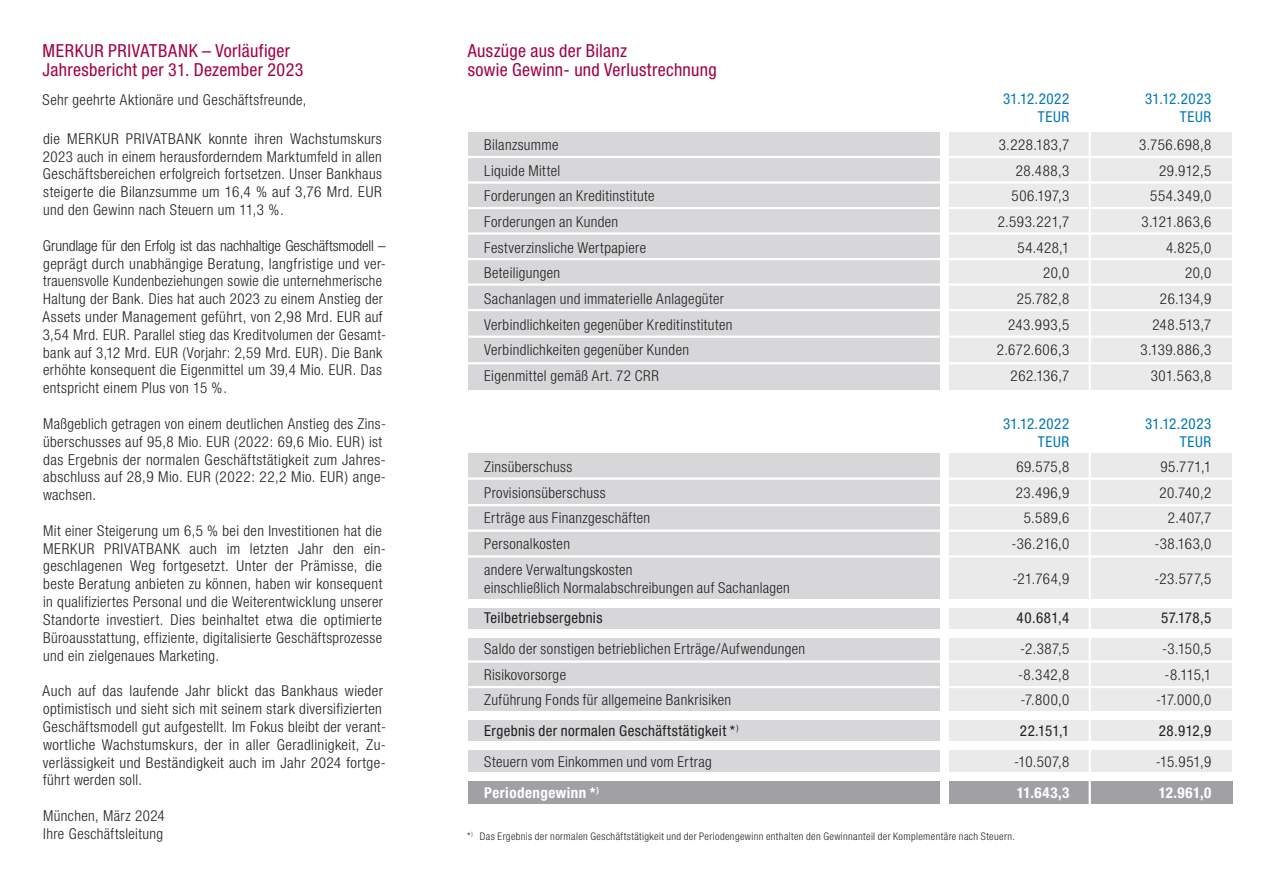
<style>
.page{position:relative;width:1263px;height:893px;background:#fff}
.page>*{position:absolute;margin:0;border:0;box-sizing:border-box;transform-origin:0 0}
.t1{font:condensed 18px/19.5px "Helvetica Neue";letter-spacing:.02em;color:#a30146}
.t2{font:300 condensed 15px/25.7px "Helvetica Neue";letter-spacing:.025em;color:#231f20}
.t3{font:condensed 15px/30.8px "Helvetica Neue";letter-spacing:.025em;color:#231f20}
.t4{font:condensed 15px/18px "Helvetica Neue";letter-spacing:.04em;color:#0078b6;text-align:right}
.t5{font:300 condensed 15px/25.7px "Helvetica Neue";letter-spacing:-.025em;color:#231f20;text-align:center}
.t6{font:700 condensed 15px "Helvetica Neue";letter-spacing:.04em;color:#fff}
.t7{font:300 condensed 10.5px "Helvetica Neue";letter-spacing:.035em;color:#231f20}
.s1{font-weight:300}
.s2{font-weight:700;color:#fff}
</style>
<div class="page">
<div style="left:468px;top:454px;width:477px;height:349px;background:#d7d7d9"></div>
<div style="left:468px;top:132px;width:477px;height:257px;background:#d7d7d9"></div>
<div style="left:943px;top:132px;width:289px;height:257px;background:#eaeaeb"></div>
<div style="left:943px;top:454px;width:289px;height:349px;background:#eaeaeb"></div>
<hr style="left:467px;top:477px;width:776px;height:3px;background:#fff">
<hr style="left:467px;top:504px;width:776px;height:2px;background:#fff">
<hr style="left:467px;top:530px;width:776px;height:2px;background:#fff">
<hr style="left:467px;top:156px;width:776px;height:2px;background:#fff">
<hr style="left:467px;top:181px;width:776px;height:3px;background:#fff">
<hr style="left:467px;top:207px;width:776px;height:2px;background:#fff">
<hr style="left:467px;top:232px;width:776px;height:3px;background:#fff">
<hr style="left:467px;top:258px;width:776px;height:2px;background:#fff">
<hr style="left:467px;top:283px;width:776px;height:3px;background:#fff">
<hr style="left:467px;top:309px;width:790px;height:2px;background:#fff">
<hr style="left:467px;top:336px;width:776px;height:2px;background:#fff">
<hr style="left:467px;top:362px;width:776px;height:2px;background:#fff">
<hr style="left:463px;top:660px;width:776px;height:3px;background:#fff">
<div style="left:458px;top:599px;width:785px;height:8px;background:#fff"></div>
<div style="left:458px;top:630px;width:785px;height:8px;background:#fff"></div>
<div style="left:458px;top:712px;width:799px;height:8px;background:#fff"></div>
<div style="left:458px;top:741px;width:799px;height:9px;background:#fff"></div>
<hr style="left:463px;top:686px;width:776px;height:2px;background:#fff">
<hr style="left:464px;top:555px;width:776px;height:3px;background:#fff">
<div style="left:468px;top:777px;width:764px;height:27px;background:#a1a1a5"></div>
<div style="left:458px;top:772px;width:800px;height:9px;background:#fff"></div>
<div style="left:940px;top:131px;width:8px;height:705px;background:#fff"></div>
<hr style="left:1088px;top:127px;width:3px;height:709px;background:#fff">
<p class="t1" style="left:43px;top:40px;width:262px">MERKUR PRIVATBANK – Vorläufiger<br>Jahresbericht per 31. Dezember 2023</p>
<p class="t2" style="left:43px;top:87px;width:265px">Sehr geehrte Aktionäre und Geschäftsfreunde,</p>
<p class="t2" style="left:43px;top:129px;width:341px;line-height:17.9px;text-align:justify">die MERKUR PRIVATBANK konnte ihren Wachstumskurs 2023 auch in einem herausforderndem Marktumfeld in allen Geschäftsbereichen erfolgreich fortsetzen. Unser Bankhaus steigerte die Bilanzsumme um 16,4 % auf 3,76 Mrd. EUR und den Gewinn nach Steuern um 11,3 %.</p>
<p class="t2" style="left:43px;top:236px;width:345px;line-height:17.9px">Grundlage für den Erfolg ist das nachhaltige Geschäftsmodell – geprägt durch unabhängige Beratung, langfristige und ver&shy;trauensvolle Kundenbeziehungen sowie die unternehmerische Haltung der Bank. Dies hat auch 2023 zu einem Anstieg der Assets under Management geführt, von 2,98 Mrd. EUR auf 3,54 Mrd. EUR. Parallel stieg das Kreditvolumen der Gesamt&shy;bank auf 3,12 Mrd. EUR (Vorjahr: 2,59 Mrd. EUR). Die Bank erhöhte konsequent die Eigenmittel um 39,4 Mio. EUR. Das entspricht einem Plus von 15 %.</p>
<p class="t2" style="left:43px;top:415px;width:345px;line-height:17.9px">Maßgeblich getragen von einem deutlichen Anstieg des Zins&shy;überschusses auf 95,8 Mio. EUR (2022: 69,6 Mio. EUR) ist das Ergebnis der normalen Geschäftstätigkeit zum Jahres&shy;abschluss auf 28,9 Mio. EUR (2022: 22,2 Mio. EUR) ange&shy;wachsen.</p>
<p class="t2" style="left:43px;top:521px;width:344px;line-height:17.9px">Mit einer Steigerung um 6,5 % bei den Investitionen hat die MERKUR PRIVATBANK auch im letzten Jahr den ein&shy;geschlagenen Weg fortgesetzt. Unter der Prämisse, die beste Beratung anbieten zu können, haben wir konsequent in qualifiziertes Personal und die Weiterentwicklung unserer Standorte investiert. Dies beinhaltet etwa die optimierte Büroausstattung, effiziente, digitalisierte Geschäftsprozesse und ein zielgenaues Marketing.</p>
<p class="t2" style="left:43px;top:682px;width:345px;line-height:17.9px">Auch auf das laufende Jahr blickt das Bankhaus wieder optimistisch und sieht sich mit seinem stark diversifizierten Geschäftsmodell gut aufgestellt. Im Fokus bleibt der verant&shy;wortliche Wachstumskurs, der in aller Geradlinigkeit, Zu&shy;verlässigkeit und Beständigkeit auch im Jahr 2024 fortge&shy;führt werden soll.</p>
<p class="t2" style="left:43px;top:807px;width:123px;line-height:17.9px">München, März 2024<br>Ihre Geschäftsleitung</p>
<p class="t1" style="left:468px;top:40px;width:250px">Auszüge aus der Bilanz<br>sowie Gewinn- und Verlustrechnung</p>
<p class="t4" style="left:1003px;top:89px;width:68px">31.12.2022<br>TEUR</p>
<p class="t2" style="left:484px;top:132px;width:250px">Bilanzsumme<br>Liquide Mittel<br>Forderungen an Kreditinstitute<br>Forderungen an Kunden<br>Festverzinsliche Wertpapiere<br>Beteiligungen<br>Sachanlagen und immaterielle Anlagegüter<br>Verbindlichkeiten gegenüber Kreditinstituten<br>Verbindlichkeiten gegenüber Kunden<br>Eigenmittel gemäß Art. 72 CRR</p>
<p class="t2" style="left:997px;top:132px;width:74px;text-align:right">3.228.183,7<br>28.488,3<br>506.197,3<br>2.593.221,7<br>54.428,1<br>20,0<br>25.782,8<br>243.993,5<br>2.672.606,3<br>262.136,7</p>
<p class="t2" style="left:484px;top:454px;width:168px">Zinsüberschuss<br>Provisionsüberschuss<br>Erträge aus Finanzgeschäften<br>Personalkosten<br>andere Verwaltungskosten</p>
<p class="t2" style="left:484px;top:574px;width:307px">einschließlich Normalabschreibungen auf Sachanlagen</p>
<p class="t3" style="left:484px;top:602px;width:120px">Teilbetriebsergebnis</p>
<p class="t2" style="left:484px;top:636px;width:323px">Saldo der sonstigen betrieblichen Erträge/Aufwendungen<br>Risikovorsorge<br>Zuführung Fonds für allgemeine Bankrisiken</p>
<p class="t3" style="left:484px;top:715px;width:256px">Ergebnis der normalen Geschäftstätigkeit *<sup>)<br></sup><span class="s1">Steuern vom Einkommen und vom Ertrag<br></span><span class="s2">Periodengewinn *</span><sup>)</sup></p>
<p class="t4" style="left:1003px;top:415px;width:68px">31.12.2022<br>TEUR</p>
<p class="t2" style="left:1011px;top:454px;width:59px;text-align:right">69.575,8<br>23.496,9<br>5.589,6 -36.216,0</p>
<p class="t2" style="left:1012px;top:565px;width:58px">-21.764,9</p>
<p class="t3" style="left:1017px;top:602px;width:54px">40.681,4</p>
<p class="t2" style="left:1018px;top:636px;width:53px;text-align:justify">-2.387,5 -8.342,8 -7.800,0</p>
<p class="t3" style="left:1020px;top:715px;width:51px">22.151,1</p>
<p class="t2" style="left:1014px;top:749px;width:57px">-10.507,8</p>
<p class="t6" style="left:1017px;top:783px;width:54px">11.643,3</p>
<p class="t7" style="left:467px;top:830px;width:549px">*<sup>)</sup> Das Ergebnis der normalen Geschäftstätigkeit und der Periodengewinn enthalten den Gewinnanteil der Komplementäre nach Steuern.</p>
<p class="t4" style="left:1145px;top:90px;width:68px">31.12.2023<br>TEUR</p>
<p class="t2" style="left:1139px;top:132px;width:74px;text-align:right">3.756.698,8<br>29.912,5<br>554.349,0<br>3.121.863,6<br>4.825,0<br>20,0<br>26.134,9<br>248.513,7<br>3.139.886,3<br>301.563,8</p>
<p class="t4" style="left:1145px;top:415px;width:68px">31.12.2023<br>TEUR</p>
<p class="t2" style="left:1154px;top:454px;width:58px;text-align:right">95.771,1<br>20.740,2<br>2.407,7 -38.163,0</p>
<p class="t2" style="left:1154px;top:565px;width:58px">-23.577,5</p>
<p class="t3" style="left:1161px;top:602px;width:52px">57.178,5</p>
<p class="t5" style="left:1156px;top:636px;width:57px">-3.150,5 -8.115,1 -17.000,0</p>
<p class="t3" style="left:1159px;top:715px;width:54px">28.912,9</p>
<p class="t2" style="left:1156px;top:748px;width:57px">-15.951,9</p>
<p class="t6" style="left:1159px;top:783px;width:54px">12.961,0</p>
</div>
